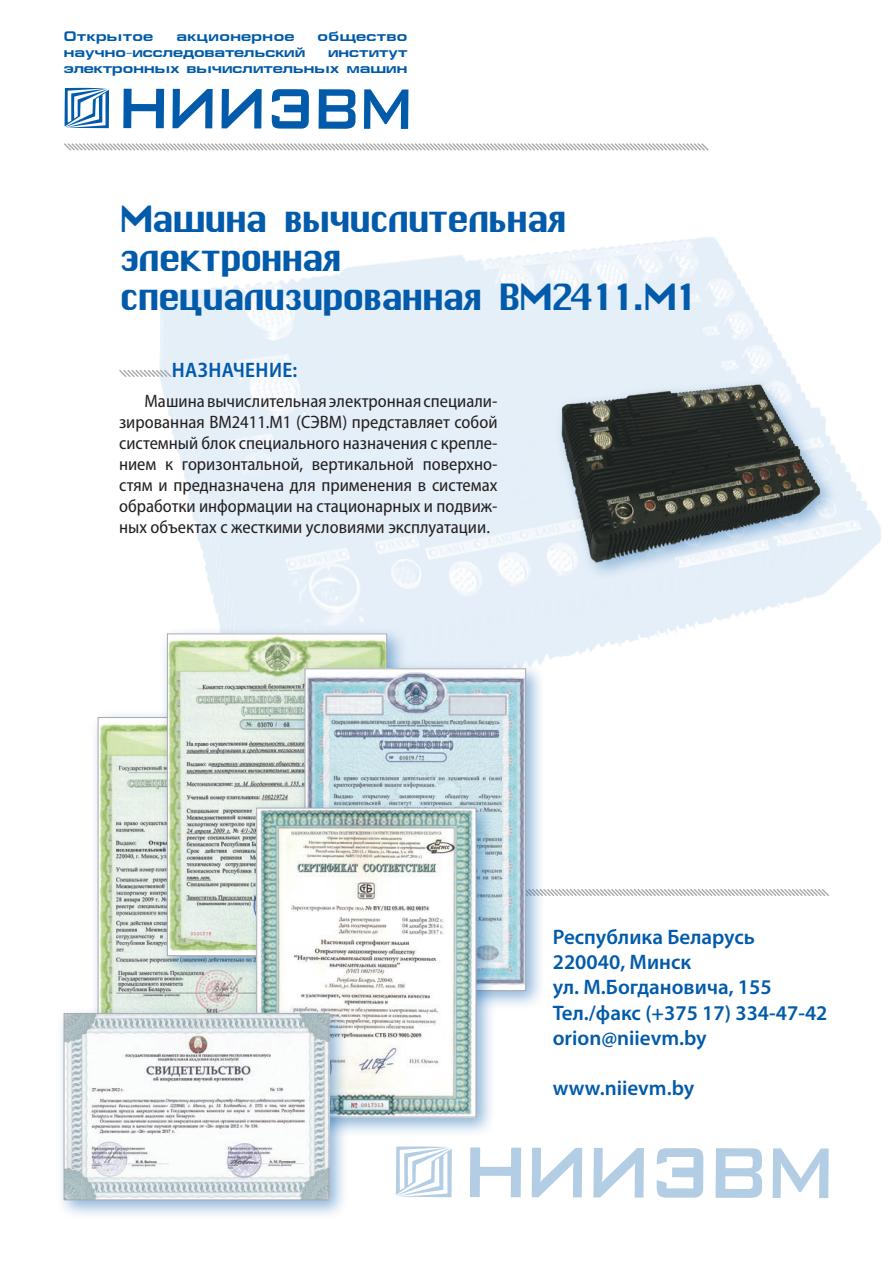
<style>
.page{position:relative;width:893px;height:1263px;background:#fff}
.page>*{position:absolute;margin:0;border:0;box-sizing:border-box;transform-origin:0 0}
.t1{font:36px/39px "Chicago Plain";color:#015aaa}
.t2{font:600 21px/25.2px "Myriad Pro";color:#015aaa}
.t3{font:600 semi-condensed 21px "Myriad Pro";letter-spacing:.02em;color:#015aaa}
.t4{font:semi-condensed 18px/21px "Myriad Pro";color:#231f20;text-align:justify}
.t5{font:700 13.8px/16px "Europe Ext";color:#015aaa;text-align:right}
.t6{font:700 13.8px "Europe Ext";letter-spacing:.03em;color:#015aaa}
</style>
<div class="page">
<img style="left:159px;top:237px;width:631px;height:423px">
<svg style="left:65px;top:88px;width:44px;height:40px"></svg>
<svg style="left:123px;top:89px;width:285px;height:40px"></svg>
<svg style="left:64px;top:143px;width:645px;height:8px"></svg>
<svg style="left:553px;top:889px;width:276px;height:7px"></svg>
<div style="left:89px;top:709px;width:256px;height:358px;background:#015aaa;opacity:.45"></div>
<img style="left:100px;top:719px;width:148px;height:286px">
<div style="left:158px;top:625px;width:256px;height:358px;background:#015aaa;opacity:.45"></div>
<img style="left:169px;top:636px;width:216px;height:316px">
<div style="left:296px;top:660px;width:257px;height:358px;background:#015aaa;opacity:.45"></div>
<img style="left:307px;top:670px;width:217px;height:236px">
<svg style="left:396px;top:1146px;width:56px;height:51px"></svg>
<svg style="left:470px;top:906px;width:359px;height:292px"></svg>
<div style="left:248px;top:799px;width:255px;height:346px;background:#015aaa;opacity:.45"></div>
<img style="left:258px;top:810px;width:216px;height:305px">
<div style="left:256px;top:808px;width:220px;height:309px;border:1px solid #a8a9ad"></div>
<div style="left:55px;top:1005px;width:301px;height:222px;background:#015aaa;opacity:.45"></div>
<img style="left:66px;top:1015px;width:261px;height:183px">
<div style="left:64px;top:1013px;width:265px;height:187px;border:1px solid #a8a9ad"></div>
<svg style="left:119px;top:368px;width:54px;height:11px"></svg>
<div style="left:553px;top:376px;width:333px;height:248px;background:#015aaa;opacity:.4"></div>
<img style="left:546px;top:368px;width:283px;height:203px">
<p class="t6" style="left:64px;top:28px;width:91px">Открытое</p>
<p class="t6" style="left:176px;top:28px;width:119px">акционерное</p>
<p class="t6" style="left:317px;top:28px;width:92px">общество</p>
<p class="t5" style="left:64px;top:44px;width:243px">научно-исследовательский</p>
<p class="t5" style="left:64px;top:44px;width:345px">институт<br>электронных вычислительных машин</p>
<h1 class="t1" style="left:119px;top:199px;width:578px">Машина вычислительная электронная специализированная ВМ2411.М1</h1>
<p class="t3" style="left:172px;top:359px;width:127px">НАЗНАЧЕНИЕ:</p>
<p class="t4" style="left:119px;top:390px;width:380px;text-indent:26px">Машина вычислительная электронная специали&shy;зированная ВМ2411.М1 (СЭВМ) представляет собой системный блок специального назначения с крепле&shy;нием к горизонтальной, вертикальной поверхно&shy;стям и предназначена для применения в системах обработки информации на стационарных и подвиж&shy;ных объектах с жесткими условиями эксплуатации.</p>
<p class="t2" style="left:553px;top:924px;width:276px">Республика Беларусь<br>220040, Минск<br>ул. М.Богдановича, 155<br>Тел./факс (+375 17) 334-47-42 orion@niievm.by</p>
<p class="t2" style="left:553px;top:1075px;width:143px">www.niievm.by</p>
</div>
